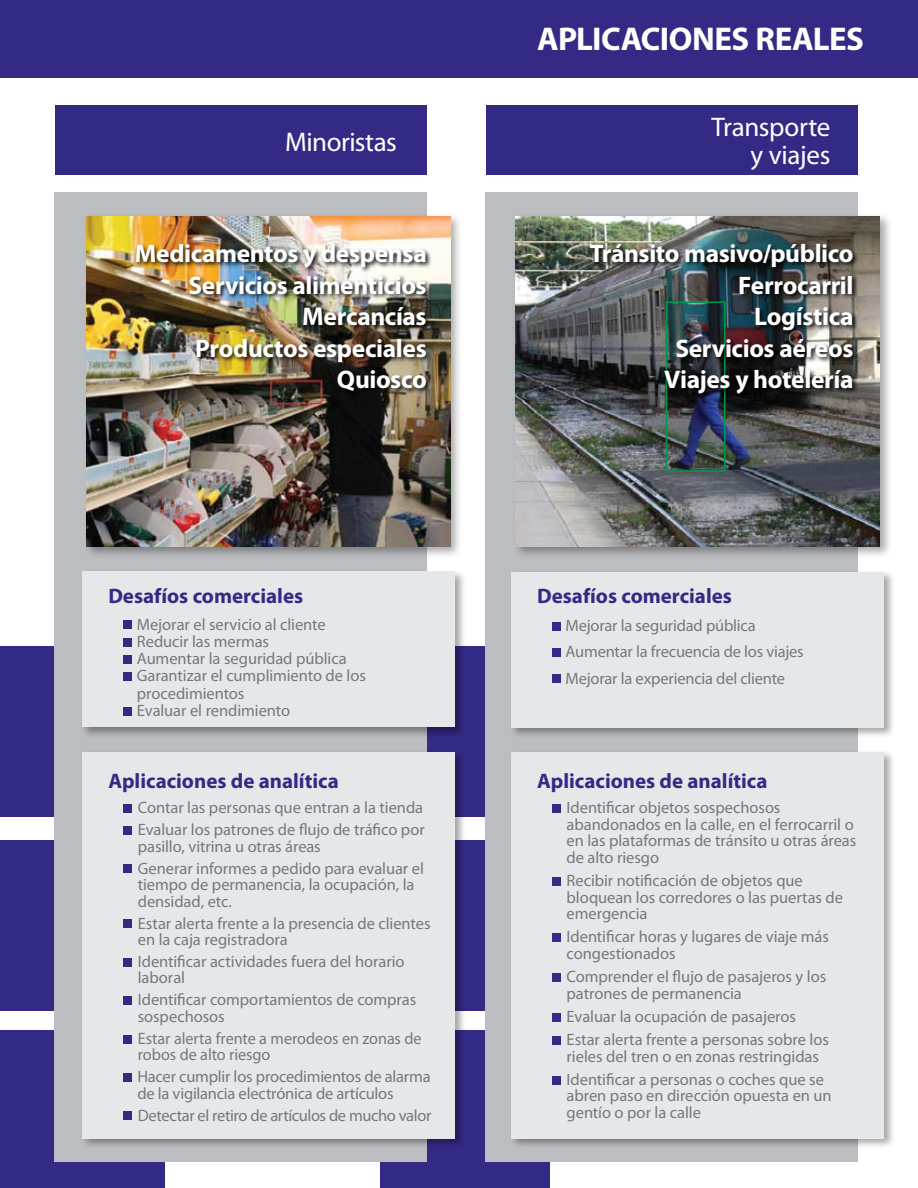
<style>
.page{position:relative;width:918px;height:1188px;background:#fff}
.page>*{position:absolute;margin:0;border:0;box-sizing:border-box;transform-origin:0 0}
.t1{font:700 33px "Myriad Pro";color:#fff}
.t2{font:27px/28.5px "Myriad Pro";letter-spacing:-.015em;color:#fff;text-align:right}
.t3{font:700 25.5px/31.5px "Myriad Pro";letter-spacing:-.015em;color:#fff;text-align:right}
.t4{font:700 21px "Myriad Pro";color:#332a86}
.t5{font:16.5px/16.5px "Myriad Pro";letter-spacing:-.005em;color:#77787b}
</style>
<div class="page">
<div style="left:380px;top:646px;width:170px;height:171px;background:#332a86"></div>
<div style="left:380px;top:840px;width:170px;height:171px;background:#332a86"></div>
<div style="left:380px;top:1031px;width:170px;height:157px;background:#332a86"></div>
<div style="left:0;top:646px;width:165px;height:171px;background:#332a86"></div>
<div style="left:0;top:840px;width:165px;height:171px;background:#332a86"></div>
<div style="left:0;top:1031px;width:165px;height:157px;background:#332a86"></div>
<div style="left:0;top:0;width:918px;height:77px;background:#332a86"></div>
<div style="left:54px;top:192px;width:373px;height:969px;background:#bcbdc0"></div>
<div style="left:80px;top:569px;width:385px;height:169px;background:#000;opacity:.35"></div>
<div style="left:83px;top:572px;width:372px;height:155px;background:#e6e7e8"></div>
<div style="left:123px;top:621px;width:8px;height:8px;background:#332a86"></div>
<div style="left:123px;top:638px;width:8px;height:8px;background:#332a86"></div>
<div style="left:123px;top:655px;width:8px;height:8px;background:#332a86"></div>
<div style="left:123px;top:673px;width:8px;height:8px;background:#332a86"></div>
<div style="left:123px;top:707px;width:8px;height:8px;background:#332a86"></div>
<div style="left:80px;top:749px;width:385px;height:400px;background:#000;opacity:.35"></div>
<div style="left:83px;top:752px;width:372px;height:386px;background:#e6e7e8"></div>
<div style="left:123px;top:805px;width:8px;height:8px;background:#332a86"></div>
<div style="left:123px;top:826px;width:8px;height:9px;background:#332a86"></div>
<div style="left:123px;top:865px;width:8px;height:8px;background:#332a86"></div>
<div style="left:123px;top:920px;width:8px;height:8px;background:#332a86"></div>
<div style="left:123px;top:958px;width:8px;height:8px;background:#332a86"></div>
<div style="left:123px;top:997px;width:8px;height:8px;background:#332a86"></div>
<div style="left:123px;top:1035px;width:8px;height:8px;background:#332a86"></div>
<div style="left:123px;top:1073px;width:8px;height:8px;background:#332a86"></div>
<div style="left:123px;top:1112px;width:8px;height:8px;background:#332a86"></div>
<div style="left:56px;top:106px;width:371px;height:69px;background:#332a86"></div>
<div style="left:83px;top:212px;width:380px;height:347px;background:#000;opacity:.35"></div>
<img style="left:87px;top:216px;width:363px;height:330px">
<div style="left:485px;top:192px;width:373px;height:969px;background:#bcbdc0"></div>
<div style="left:509px;top:569px;width:385px;height:169px;background:#000;opacity:.35"></div>
<div style="left:512px;top:572px;width:372px;height:155px;background:#e6e7e8"></div>
<div style="left:552px;top:622px;width:8px;height:8px;background:#332a86"></div>
<div style="left:552px;top:649px;width:8px;height:8px;background:#332a86"></div>
<div style="left:552px;top:675px;width:8px;height:8px;background:#332a86"></div>
<div style="left:509px;top:749px;width:385px;height:400px;background:#000;opacity:.35"></div>
<div style="left:512px;top:752px;width:372px;height:386px;background:#e6e7e8"></div>
<div style="left:552px;top:805px;width:8px;height:8px;background:#332a86"></div>
<div style="left:552px;top:877px;width:8px;height:8px;background:#332a86"></div>
<div style="left:552px;top:934px;width:8px;height:8px;background:#332a86"></div>
<div style="left:552px;top:973px;width:8px;height:8px;background:#332a86"></div>
<div style="left:552px;top:1013px;width:8px;height:8px;background:#332a86"></div>
<div style="left:552px;top:1036px;width:8px;height:8px;background:#332a86"></div>
<div style="left:552px;top:1076px;width:8px;height:8px;background:#332a86"></div>
<div style="left:486px;top:106px;width:372px;height:69px;background:#332a86"></div>
<div style="left:512px;top:212px;width:381px;height:347px;background:#000;opacity:.35"></div>
<img style="left:515px;top:216px;width:365px;height:330px">
<div style="left:666px;top:302px;width:60px;height:170px;border:2px solid #00984a"></div>
<div style="left:588px;top:242px;width:271px;height:158px;background:#000;opacity:.95"></div>
<div style="left:134px;top:242px;width:298px;height:156px;background:#000;opacity:.95"></div>
<h2 class="t2" style="left:285px;top:128px;width:113px">Minoristas</h2>
<h3 class="t3" style="left:135px;top:237px;width:293px">Medicamentos y despensa<br>Servicios alimenticios<br>Mercancías<br>Productos especiales<br>Quiosco</h3>
<p class="t4" style="left:108px;top:583px;width:196px">Desafíos comerciales</p>
<p class="t5" style="left:137px;top:615px;width:231px;line-height:17.2px">Mejorar el servicio al cliente<br>Reducir las mermas<br>Aumentar la seguridad pública<br>Garantizar el cumplimiento de los procedimientos<br>Evaluar el rendimiento</p>
<p class="t4" style="left:108px;top:767px;width:232px">Aplicaciones de analítica</p>
<p class="t5" style="left:138px;top:797px;width:289px;line-height:21.9px">Contar las personas que entran a la tienda<br>Evaluar los patrones de flujo de tráfico por</p>
<p class="t5" style="left:138px;top:835px;width:288px;line-height:21.9px">pasillo, vitrina u otras áreas<br>Generar informes a pedido para evaluar el</p>
<p class="t5" style="left:138px;top:876px;width:278px">tiempo de permanencia, la ocupación, la densidad, etc.</p>
<p class="t5" style="left:138px;top:915px;width:294px">Estar alerta frente a la presencia de clientes en la caja registradora</p>
<p class="t5" style="left:138px;top:953px;width:268px">Identificar actividades fuera del horario laboral</p>
<p class="t5" style="left:138px;top:991px;width:280px">Identificar comportamientos de compras sospechosos</p>
<p class="t5" style="left:138px;top:1030px;width:285px">Estar alerta frente a merodeos en zonas de robos de alto riesgo</p>
<p class="t5" style="left:137px;top:1068px;width:295px">Hacer cumplir los procedimientos de alarma de la vigilancia electrónica de artículos</p>
<p class="t5" style="left:138px;top:1107px;width:295px">Detectar el retiro de artículos de mucho valor</p>
<h1 class="t1" style="left:537px;top:17px;width:39px">Aplicaciones</h1>
<h1 class="t1" style="left:755px;top:17px;width:19px">reales</h1>
<h2 class="t2" style="left:712px;top:112px;width:120px">Transporte y viajes</h2>
<h3 class="t3" style="left:590px;top:237px;width:265px">Tránsito masivo/público<br>Ferrocarril<br>Logística<br>Servicios aéreos<br>Viajes y hotelería</h3>
<p class="t4" style="left:537px;top:582px;width:196px">Desafíos comerciales</p>
<p class="t5" style="left:566px;top:612px;width:240px;line-height:26.2px">Mejorar la seguridad pública<br>Aumentar la frecuencia de los viajes<br>Mejorar la experiencia del cliente</p>
<p class="t4" style="left:537px;top:767px;width:232px">Aplicaciones de analítica</p>
<p class="t5" style="left:567px;top:799px;width:291px">Identificar objetos sospechosos abandonados en la calle, en el ferrocarril o en las plataformas de tránsito u otras áreas de alto riesgo</p>
<p class="t5" style="left:567px;top:872px;width:278px">Recibir notificación de objetos que bloquean los corredores o las puertas de emergencia</p>
<p class="t5" style="left:567px;top:928px;width:264px">Identificar horas y lugares de viaje más congestionados</p>
<p class="t5" style="left:567px;top:968px;width:261px">Comprender el flujo de pasajeros y los patrones de permanencia</p>
<p class="t5" style="left:567px;top:1004px;width:264px;line-height:23.2px">Evaluar la ocupación de pasajeros<br>Estar alerta frente a personas sobre los</p>
<p class="t5" style="left:567px;top:1044px;width:259px;line-height:23.2px">rieles del tren o en zonas restringidas<br>Identificar a personas o coches que se</p>
<p class="t5" style="left:567px;top:1087px;width:267px">abren paso en dirección opuesta en un gentío o por la calle</p>
</div>
